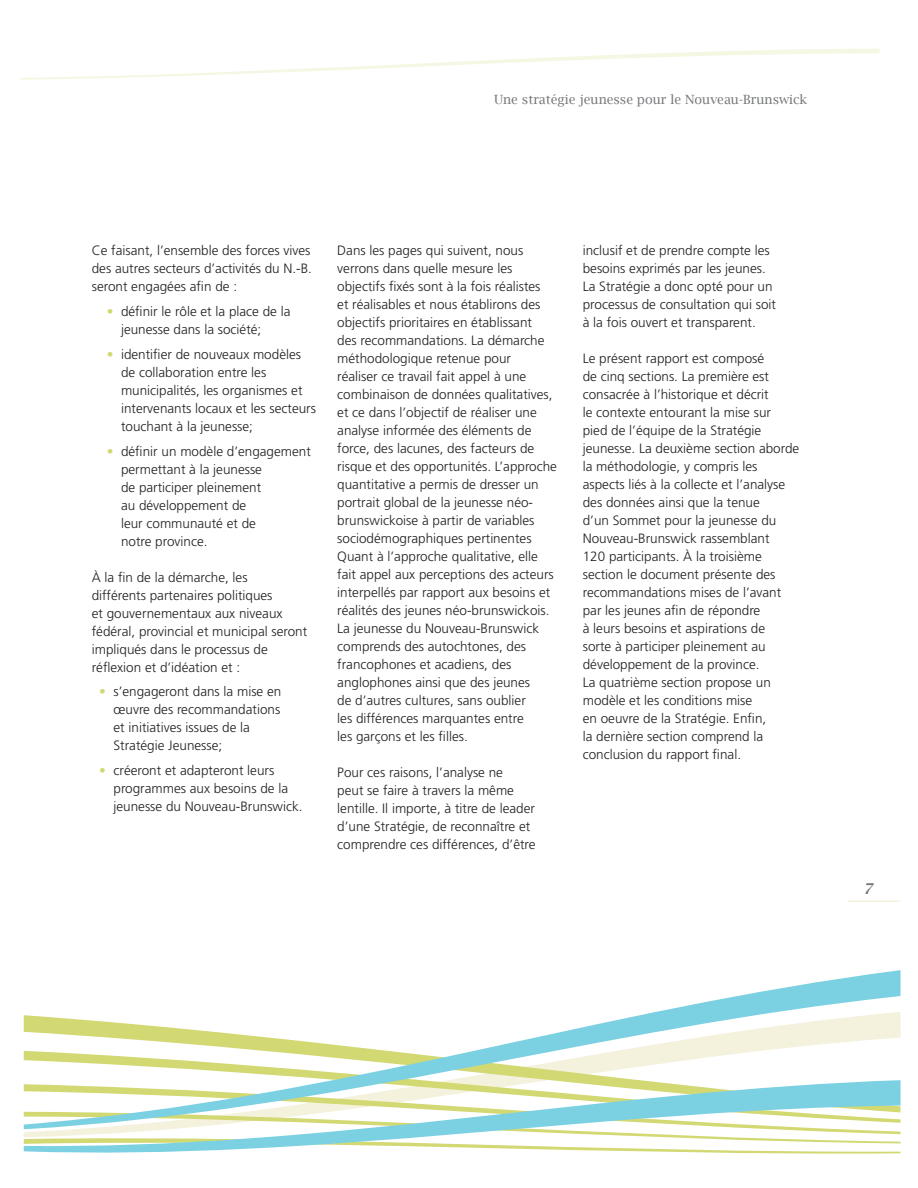
<style>
.page{position:relative;width:918px;height:1188px;background:#fff}
.page>*{position:absolute;margin:0;border:0;box-sizing:border-box;transform-origin:0 0}
.t1{font:italic 600 15px "Lucida Bright";color:#76787b}
.t2{font:300 13.5px/18px "Frutiger";color:#231f20}
.t3{font:12.75px "Lucida Bright";color:#76787b}
.s1{color:#d2d872}
</style>
<div class="page">
<hr style="left:848px;top:900px;width:52px;height:2px;background:#f4f1dc">
<svg style="left:24px;top:1129px;width:877px;height:25px"></svg>
<svg style="left:24px;top:970px;width:877px;height:159px"></svg>
<svg style="left:20px;top:49px;width:860px;height:31px"></svg>
<p class="t3" style="left:494px;top:92px;width:315px">Une stratégie jeunesse pour le Nouveau-Brunswick</p>
<p class="t2" style="left:92px;top:242px;width:222px;text-align:justify">Ce faisant, l’ensemble des forces vives des autres secteurs d’activités du N.-B. seront engagées afin de :</p>
<p class="t2" style="left:121px;top:302px;width:171px;text-indent:-14px"><span class="s1">•</span> définir le rôle et la place de la jeunesse dans la société;</p>
<p class="t2" style="left:121px;top:345px;width:196px;text-indent:-14px"><span class="s1">•</span> identifier de nouveaux modèles de collaboration entre les municipalités, les organismes et intervenants locaux et les secteurs touchant à la jeunesse;</p>
<p class="t2" style="left:121px;top:442px;width:191px;text-indent:-14px"><span class="s1">•</span> définir un modèle d’engagement permettant à la jeunesse<br>de participer pleinement<br>au développement de<br>leur communauté et de<br>notre province.</p>
<p class="t2" style="left:92px;top:568px;width:217px">À la fin de la démarche, les<br>différents partenaires politiques<br>et gouvernementaux aux niveaux fédéral, provincial et municipal seront impliqués dans le processus de réflexion et d’idéation et :</p>
<p class="t2" style="left:114px;top:683px;width:169px;text-indent:-14px"><span class="s1">•</span> s’engageront dans la mise en œuvre des recommandations et initiatives issues de la<br>Stratégie Jeunesse;</p>
<p class="t2" style="left:114px;top:761px;width:191px;text-indent:-14px"><span class="s1">•</span> créeront et adapteront leurs programmes aux besoins de la jeunesse du Nouveau-Brunswick.</p>
<p class="t2" style="left:337px;top:242px;width:221px">Dans les pages qui suivent, nous verrons dans quelle mesure les objectifs fixés sont à la fois réalistes<br>et réalisables et nous établirons des objectifs prioritaires en établissant<br>des recommandations. La démarche méthodologique retenue pour<br>réaliser ce travail fait appel à une combinaison de données qualitatives, et ce dans l’objectif de réaliser une analyse informée des éléments de force, des lacunes, des facteurs de risque et des opportunités. L’approche quantitative a permis de dresser un portrait global de la jeunesse néo&shy;brunswickoise à partir de variables sociodémographiques pertinentes</p>
<p class="t2" style="left:337px;top:548px;width:218px">Quant à l’approche qualitative, elle fait appel aux perceptions des acteurs interpellés par rapport aux besoins et réalités des jeunes néo-brunswickois.<br>La jeunesse du Nouveau-Brunswick comprends des autochtones, des francophones et acadiens, des anglophones ainsi que des jeunes<br>de d’autres cultures, sans oublier<br>les différences marquantes entre<br>les garçons et les filles.</p>
<p class="t2" style="left:337px;top:764px;width:200px">Pour ces raisons, l’analyse ne<br>peut se faire à travers la même lentille. Il importe, à titre de leader d’une Stratégie, de reconnaître et comprendre ces différences, d’être</p>
<p class="t2" style="left:583px;top:242px;width:195px">inclusif et de prendre compte les besoins exprimés par les jeunes.<br>La Stratégie a donc opté pour un processus de consultation qui soit à la fois ouvert et transparent.</p>
<p class="t2" style="left:583px;top:350px;width:218px">Le présent rapport est composé<br>de cinq sections. La première est consacrée à l’historique et décrit<br>le contexte entourant la mise sur<br>pied de l’équipe de la Stratégie jeunesse. La deuxième section aborde la méthodologie, y compris les aspects liés à la collecte et l’analyse des données ainsi que la tenue<br>d’un Sommet pour la jeunesse du<br>Nouveau-Brunswick rassemblant<br>120 participants. À la troisième section le document présente des recommandations mises de l’avant par les jeunes afin de répondre<br>à leurs besoins et aspirations de<br>sorte à participer pleinement au développement de la province.<br>La quatrième section propose un modèle et les conditions mise<br>en oeuvre de la Stratégie. Enfin,<br>la dernière section comprend la conclusion du rapport final.</p>
<p class="t1" style="left:863px;top:879px;width:11px">7</p>
</div>
